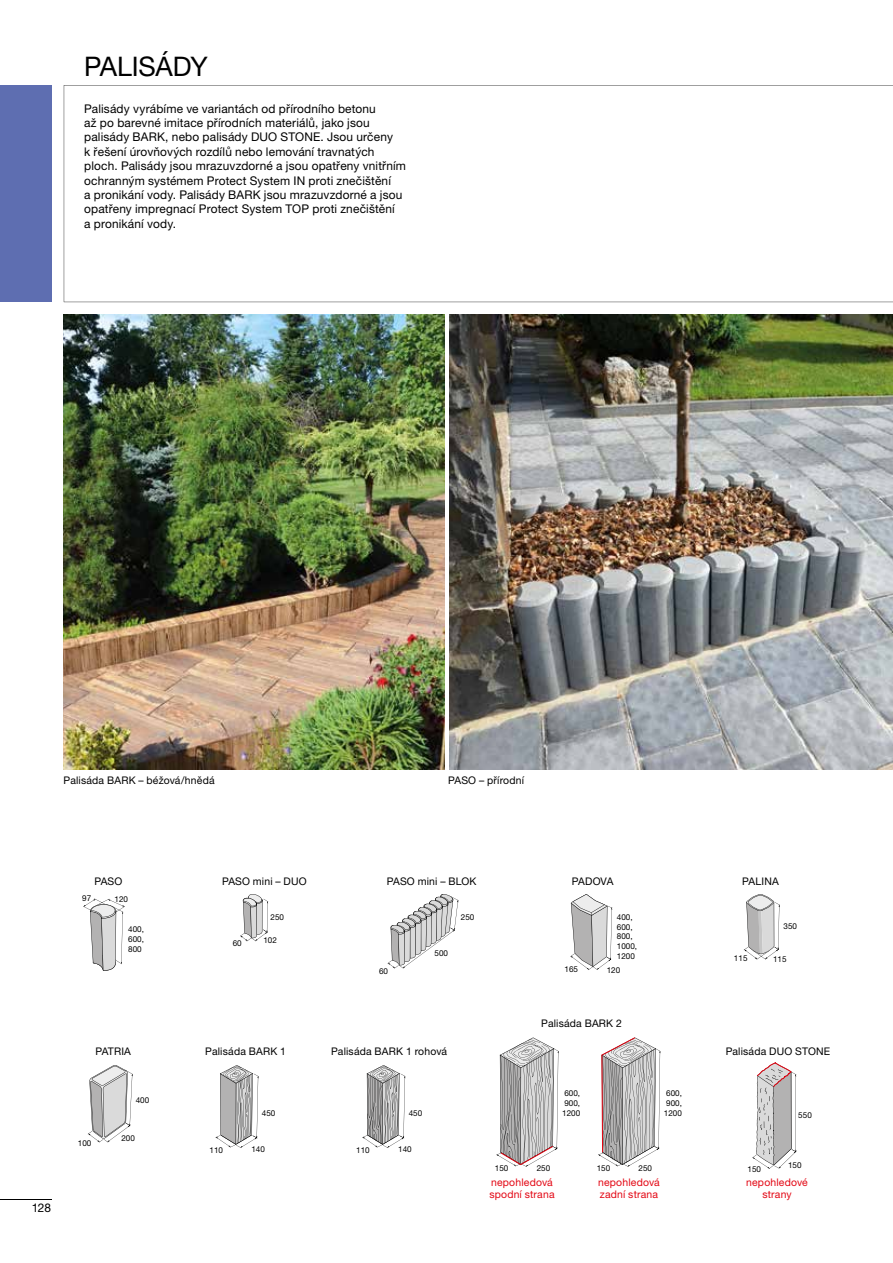
<style>
.page{position:relative;width:893px;height:1263px;background:#fff}
.page>*{position:absolute;margin:0;border:0;box-sizing:border-box;transform-origin:0 0}
.t1{font:27px "Helvetica Neue LT Pro";letter-spacing:-.01em;color:#000}
.t2{font:12px/14.4px "Helvetica Neue LT Pro";letter-spacing:.015em;color:#000}
.t3{font:10.5px "Helvetica Neue LT Pro";letter-spacing:.015em;color:#000}
.t4{font:10.5px/12.6px "Helvetica Neue LT Pro";letter-spacing:.015em;color:#e30613}
.t5{font:8.1px/9.8px "Helvetica Neue LT Pro";color:#000;text-align:justify}
</style>
<div class="page">
<svg style="left:64px;top:85px;width:829px;height:217px"></svg>
<hr style="left:0;top:1199px;width:51px;height:1px;background:#000">
<div style="left:0;top:85px;width:51px;height:217px;background:#5e6eb1"></div>
<img style="left:64px;top:315px;width:381px;height:454px">
<img style="left:449px;top:315px;width:444px;height:454px">
<svg style="left:570px;top:894px;width:42px;height:76px"></svg>
<svg style="left:83px;top:898px;width:42px;height:72px"></svg>
<svg style="left:88px;top:1065px;width:45px;height:77px"></svg>
<svg style="left:240px;top:894px;width:28px;height:47px"></svg>
<svg style="left:387px;top:894px;width:72px;height:74px"></svg>
<svg style="left:744px;top:894px;width:36px;height:66px"></svg>
<svg style="left:215px;top:1065px;width:44px;height:83px"></svg>
<svg style="left:362px;top:1065px;width:43px;height:83px"></svg>
<svg style="left:752px;top:1062px;width:44px;height:107px"></svg>
<svg style="left:496px;top:1037px;width:165px;height:130px"></svg>
<h1 class="t1" style="left:84px;top:50px;width:125px">PALISÁDY</h1>
<p class="t2" style="left:84px;top:101px;width:323px">Palisády vyrábíme ve variantách od přírodního betonu<br>až po barevné imitace přírodních materiálů, jako jsou palisády BARK, nebo palisády DUO STONE. Jsou určeny<br>k řešení úrovňových rozdílů nebo lemování travnatých ploch. Palisády jsou mrazuvzdorné a jsou opatřeny vnitřním ochranným systémem Protect System IN proti znečištění<br>a pronikání vody. Palisády BARK jsou mrazuvzdorné a jsou opatřeny impregnací Protect System TOP proti znečištění<br>a pronikání vody.</p>
<p class="t3" style="left:64px;top:774px;width:152px">Palisáda BARK – béžová/hnědá</p>
<p class="t3" style="left:448px;top:774px;width:77px">PASO – přírodní</p>
<p class="t2" style="left:32px;top:1200px;width:21px">128</p>
<p class="t3" style="left:94px;top:875px;width:30px">PASO</p>
<p class="t3" style="left:572px;top:875px;width:43px">PADOVA</p>
<p class="t3" style="left:222px;top:875px;width:86px">PASO mini – DUO</p>
<p class="t3" style="left:387px;top:875px;width:91px">PASO mini – BLOK</p>
<p class="t3" style="left:742px;top:875px;width:38px">PALINA</p>
<p class="t5" style="left:82px;top:893px;width:11px">97</p>
<p class="t5" style="left:115px;top:894px;width:15px">120</p>
<p class="t5" style="left:128px;top:924px;width:17px">400, 600, 800</p>
<p class="t3" style="left:95px;top:1045px;width:37px">PATRIA</p>
<p class="t5" style="left:78px;top:1138px;width:15px">100</p>
<p class="t5" style="left:136px;top:1095px;width:15px">400</p>
<p class="t5" style="left:121px;top:1133px;width:15px">200</p>
<p class="t5" style="left:233px;top:938px;width:11px">60</p>
<p class="t5" style="left:271px;top:912px;width:15px">250</p>
<p class="t5" style="left:263px;top:935px;width:15px">102</p>
<p class="t5" style="left:379px;top:966px;width:11px">60</p>
<p class="t5" style="left:435px;top:948px;width:15px">500</p>
<p class="t5" style="left:461px;top:912px;width:15px">250</p>
<p class="t5" style="left:617px;top:912px;width:22px;text-align:left">400,<br>600,<br>800,<br>1000,<br>1200</p>
<p class="t5" style="left:565px;top:964px;width:15px">165</p>
<p class="t5" style="left:607px;top:965px;width:15px">120</p>
<p class="t3" style="left:541px;top:1017px;width:82px">Palisáda BARK 2</p>
<p class="t5" style="left:734px;top:953px;width:15px">115</p>
<p class="t5" style="left:783px;top:921px;width:15px">350</p>
<p class="t5" style="left:773px;top:954px;width:15px">115</p>
<p class="t3" style="left:205px;top:1045px;width:82px">Palisáda BARK 1</p>
<p class="t3" style="left:331px;top:1045px;width:118px">Palisáda BARK 1 rohová</p>
<p class="t3" style="left:726px;top:1045px;width:106px">Palisáda DUO STONE</p>
<p class="t5" style="left:562px;top:1088px;width:20px">600, 900, 1200</p>
<p class="t5" style="left:664px;top:1088px;width:20px">600, 900, 1200</p>
<p class="t5" style="left:262px;top:1108px;width:15px">450</p>
<p class="t5" style="left:409px;top:1108px;width:15px">450</p>
<p class="t5" style="left:798px;top:1110px;width:15px">550</p>
<p class="t5" style="left:209px;top:1145px;width:15px">110</p>
<p class="t5" style="left:251px;top:1144px;width:15px">140</p>
<p class="t5" style="left:356px;top:1145px;width:15px">110</p>
<p class="t5" style="left:398px;top:1144px;width:15px">140</p>
<p class="t5" style="left:495px;top:1163px;width:15px">150</p>
<p class="t5" style="left:537px;top:1163px;width:15px">250</p>
<p class="t5" style="left:597px;top:1163px;width:15px">150</p>
<p class="t5" style="left:639px;top:1163px;width:15px">250</p>
<p class="t5" style="left:747px;top:1164px;width:15px">150</p>
<p class="t5" style="left:788px;top:1160px;width:15px">150</p>
<p class="t4" style="left:489px;top:1175px;width:67px">nepohledová spodní strana</p>
<p class="t4" style="left:598px;top:1175px;width:63px">nepohledová zadní strana</p>
<p class="t4" style="left:746px;top:1175px;width:63px;text-align:center">nepohledové strany</p>
</div>
